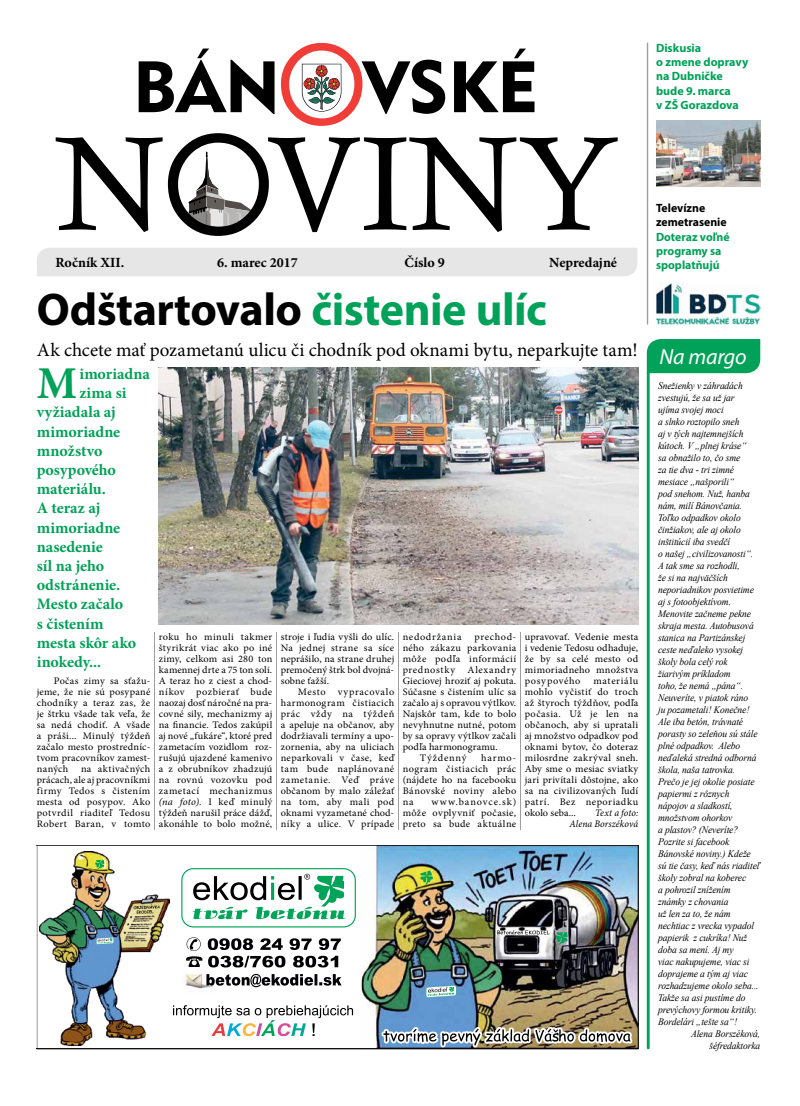
<style>
.page{position:relative;width:800px;height:1106px;background:#fff}
.page>*{position:absolute;margin:0;border:0;box-sizing:border-box;transform-origin:0 0}
.t1{font:700 46px "Myriad Pro";letter-spacing:-.01em;color:#000}
.t2{font:700 45.5px "Minion Pro";color:#00a158}
.t3{font:19px "Minion Pro";color:#000}
.t4{font:700 16px "Minion Pro";letter-spacing:-.005em;color:#00a158}
.t5{font:700 14px "Minion Pro";color:#000}
.t6{font:700 12px/14.4px "Myriad Pro";color:#00a158}
.t7{font:700 12px/14.4px "Myriad Pro";color:#000}
.t8{font:10px/11px "Minion Pro";letter-spacing:.025em;color:#000;text-align:justify}
.t9{font:italic 10px/12px "Times New Roman";letter-spacing:-.01em;color:#000;scale:.95 1}
.t10{font:10px "Minion Pro";color:#000}
.t11{font:italic 10px/11px "Minion Pro";letter-spacing:.005em;color:#000;text-align:right}
.t12{font:10px "Minion Pro";letter-spacing:.005em;color:#000}
.t13{font:10px "Minion Pro";letter-spacing:.06em;color:#000}
.t14{font:10px "Minion Pro";letter-spacing:.07em;color:#000}
.t15{font:10px "Minion Pro";letter-spacing:.055em;color:#000}
.t16{font:10px "Minion Pro";letter-spacing:.08em;color:#000}
.s1{color:#00a158}
.s2{font-family:"Myriad Pro";font-style:italic;font-size:22px;color:#fff}
.s3{font-style:italic}
</style>
<div class="page">
<svg style="left:56px;top:137px;width:561px;height:95px"></svg>
<svg style="left:168px;top:133px;width:101px;height:103px"></svg>
<svg style="left:139px;top:43px;width:395px;height:83px"></svg>
<hr style="left:154px;top:632px;width:1px;height:198px;background:#a19f9d">
<hr style="left:276px;top:632px;width:1px;height:55px;background:#a19f9d">
<hr style="left:276px;top:687px;width:1px;height:143px;background:#a19f9d">
<hr style="left:398px;top:632px;width:1px;height:121px;background:#a19f9d">
<hr style="left:398px;top:753px;width:1px;height:77px;background:#a19f9d">
<hr style="left:520px;top:632px;width:1px;height:187px;background:#a19f9d">
<div style="left:37px;top:248px;width:600px;height:28px;background:#e7e6e6"></div>
<div style="left:646px;top:339px;width:114px;height:34px;background:#00a158"></div>
<hr style="left:646px;top:371px;width:3px;height:678px;background:#00a158">
<hr style="left:646px;top:43px;width:2px;height:281px;background:#a19f9d">
<img style="left:656px;top:121px;width:104px;height:65px">
<img style="left:656px;top:283px;width:104px;height:41px">
<img style="left:159px;top:367px;width:479px;height:257px">
<img style="left:37px;top:845px;width:601px;height:204px">
<p class="t6" style="left:656px;top:40px;width:94px">Diskusia<br>o zmene dopravy na Dubničke bude 9. marca<br>v ZŠ Gorazdova</p>
<p class="t7" style="left:656px;top:200px;width:72px">Televízne zemetrasenie</p>
<p class="t6" style="left:656px;top:229px;width:75px">Doteraz voľné programy sa spoplatňujú</p>
<h3 class="t5" style="left:55px;top:253px;width:70px">Ročník XII.</h3>
<h3 class="t5" style="left:217px;top:253px;width:82px">6. marec 2017</h3>
<h3 class="t5" style="left:404px;top:253px;width:42px">Číslo 9</h3>
<h3 class="t5" style="left:549px;top:253px;width:69px">Nepredajné</h3>
<h1 class="t1" style="left:37px;top:279px;width:511px">Odštartovalo <span class="s1">čistenie ulíc</span></h1>
<h3 class="t3" style="left:37px;top:337px;width:711px">Ak chcete mať pozametanú ulicu či chodník pod oknami bytu, neparkujte tam! <span class="s2">Na margo</span></h3>
<h2 class="t2" style="left:37px;top:351px;width:42px">M</h2>
<h3 class="t4" style="left:79px;top:362px;width:72px">imoriadna</h3>
<p class="t9" style="left:658px;top:379px;width:109px">Snežienky v záhradách zvestujú, že sa už jar<br>ujíma svojej moci<br>a slnko roztopilo sneh<br>aj v tých najtemnejších kútoch. V „plnej kráse“<br>sa obnažilo to, čo sme<br>za tie dva - tri zimné mesiace „našporili“<br>pod snehom. Nuž, hanba nám, milí Bánovčania.<br>Toľko odpadkov okolo činžiakov, ale aj okolo inštitúcií iba svedčí<br>o našej „civilizovanosti“.<br>A tak sme sa rozhodli,<br>že si na najväčších neporiadnikov posvietime aj s fotoobjektívom.<br>Menovite začneme pekne skraja mesta. Autobusová stanica na Partizánskej ceste neďaleko vysokej školy bola celý rok žiarivým príkladom<br>toho, že nemá „pána“.<br>Neuveríte, v piatok ráno<br>ju pozametali! Konečne!<br>Ale iba betón, trávnaté porasty so zeleňou sú stále plné odpadkov. Alebo neďaleká stredná odborná škola, naša tatrovka.<br>Prečo je jej okolie posiate papiermi z rôznych nápojov a sladkostí, množstvom ohorkov<br>a plastov? (Neveríte?<br>Pozrite si facebook<br>Bánovské noviny.) Kdeže sú tie časy, keď nás riaditeľ školy zobral na koberec<br>a pohrozil znížením známky z chovania<br>už len za to, že nám nechtiac z vrecka vypadol papierik z cukríka! Nuž doba sa mení. Aj my<br>viac nakupujeme, viac si doprajeme a tým aj viac rozhadzujeme okolo seba...<br>Takže sa asi pustíme do prevýchovy formou kritiky.<br>Bordelári „tešte sa“!</p>
<p class="t9" style="left:691px;top:1027px;width:74px;text-align:right">Alena Borszéková, šéfredaktorka</p>
<h3 class="t4" style="left:79px;top:382px;width:48px">zima si</h3>
<h3 class="t4" style="left:37px;top:401px;width:80px">vyžiadala aj</h3>
<h3 class="t4" style="left:37px;top:420px;width:85px">mimoriadne</h3>
<h3 class="t4" style="left:37px;top:439px;width:67px">množstvo</h3>
<h3 class="t4" style="left:37px;top:458px;width:80px">posypového</h3>
<h3 class="t4" style="left:37px;top:478px;width:70px">materiálu.</h3>
<h3 class="t4" style="left:37px;top:497px;width:65px">A teraz aj</h3>
<h3 class="t4" style="left:37px;top:516px;width:85px">mimoriadne</h3>
<h3 class="t4" style="left:37px;top:535px;width:67px">nasedenie</h3>
<h3 class="t4" style="left:37px;top:554px;width:69px">síl na jeho</h3>
<h3 class="t4" style="left:37px;top:574px;width:85px">odstránenie.</h3>
<h3 class="t4" style="left:37px;top:593px;width:88px">Mesto začalo</h3>
<h3 class="t4" style="left:37px;top:612px;width:68px">s čistením</h3>
<h3 class="t4" style="left:37px;top:631px;width:101px">mesta skôr ako</h3>
<h3 class="t4" style="left:37px;top:650px;width:66px">inokedy...</h3>
<p class="t8" style="left:37px;top:675px;width:115px;text-indent:17px">Počas zimy sa sťažu&shy;jeme, že nie sú posypané chodníky a teraz zas, že je štrku všade tak veľa, že sa nedá chodiť. A všade a práši... Minulý týždeň začalo mesto prostredníc&shy;tvom pracovníkov zamest&shy;naných</p>
<p class="t8" style="left:159px;top:631px;width:115px">roku ho minuli takmer štyrikrát viac ako po iné zimy, celkom asi 280 ton kamennej drte a 75 ton soli.<br>A teraz ho z ciest a chod&shy;níkov pozbierať bude naozaj dosť náročné na pra&shy;covné sily, mechanizmy aj na nancie. Tedos zakúpil aj nové „fukáre“, ktoré pred zametacím vozidlom roz&shy;rušujú ujazdené kamenivo a z obrubníkov zhadzujú na rovnú vozovku pod zametací mechanizmus <span class="s3">(na foto)</span>. I keď minulý týždeň narušil práce dážď, akonáhle to bolo možné,</p>
<p class="t8" style="left:281px;top:631px;width:115px">stroje i ľudia vyšli do ulíc.<br>Na jednej strane sa síce neprášilo, na strane druhej premočený štrk bol dvojná&shy;sobne ťažší.</p>
<p class="t14" style="left:403px;top:630px;width:60px">nedodržania</p>
<p class="t15" style="left:474px;top:630px;width:43px">prechod-</p>
<p class="t8" style="left:403px;top:642px;width:115px">ného zákazu parkovania</p>
<p class="t8" style="left:403px;top:653px;width:115px">môže podľa informácií</p>
<p class="t13" style="left:403px;top:663px;width:115px">prednostky Alexandry</p>
<p class="t12" style="left:403px;top:674px;width:115px">Gieciovej hroziť aj pokuta.</p>
<p class="t8" style="left:403px;top:686px;width:115px">Súčasne s čistením ulíc sa</p>
<p class="t10" style="left:403px;top:696px;width:115px">začalo aj s opravou výtlkov.</p>
<p class="t8" style="left:403px;top:708px;width:115px">Najskôr tam, kde to bolo</p>
<p class="t10" style="left:403px;top:718px;width:115px">nevyhnutne nutné, potom</p>
<p class="t8" style="left:403px;top:730px;width:115px">by sa opravy výtlkov začali</p>
<p class="t8" style="left:403px;top:741px;width:96px">podľa harmonogramu.</p>
<p class="t16" style="left:420px;top:751px;width:48px">Týždenný</p>
<p class="t8" style="left:524px;top:631px;width:115px">upravovať. Vedenie mesta i vedenie Tedosu odhaduje, že by sa celé mesto od mimoriadneho množstva posypového</p>
<p class="t8" style="left:524px;top:675px;width:115px;text-indent:69px">materiálu mohlo vyčistiť do troch až štyroch týždňov, podľa počasia. Už je len na občanoch, aby si upratali aj množstvo odpadkov pod oknami bytov, čo doteraz milosrdne zakrýval sneh.<br>Aby sme o mesiac sviatky jari privítali dôstojne, ako sa na civilizovaných ľudí patrí. Bez neporiadku okolo seba...</p>
<p class="t8" style="left:281px;top:686px;width:115px;text-indent:17px">Mesto vypracovalo harmonogram čistiacich prác vždy na týždeň a apeluje na občanov, aby dodržiavali termíny a upo&shy;zornenia, aby na uliciach neparkovali v čase, keď tam bude naplánované zametanie. Veď práve občanom by malo záležať na tom, aby mali pod oknami vyzametané chod&shy;níky a ulice. V prípade</p>
<p class="t8" style="left:403px;top:752px;width:115px;text-indent:78px">harmo&shy;nogram čistiacich prác (nájdete ho na facebooku Bánovské noviny alebo na</p>
<p class="t8" style="left:37px;top:763px;width:115px;text-indent:44px">na aktivačných prácach, ale aj pracovníkmi firmy Tedos s čistením mesta od posypov. Ako potvrdil riaditeľ Tedosu Robert Baran, v tomto</p>
<p class="t8" style="left:403px;top:796px;width:115px;text-indent:29px">www.banovce.sk) môže ovplyvniť počasie, preto sa bude aktuálne</p>
<p class="t11" style="left:569px;top:807px;width:70px">Text a foto:<br>Alena Borszéková</p>
</div>
